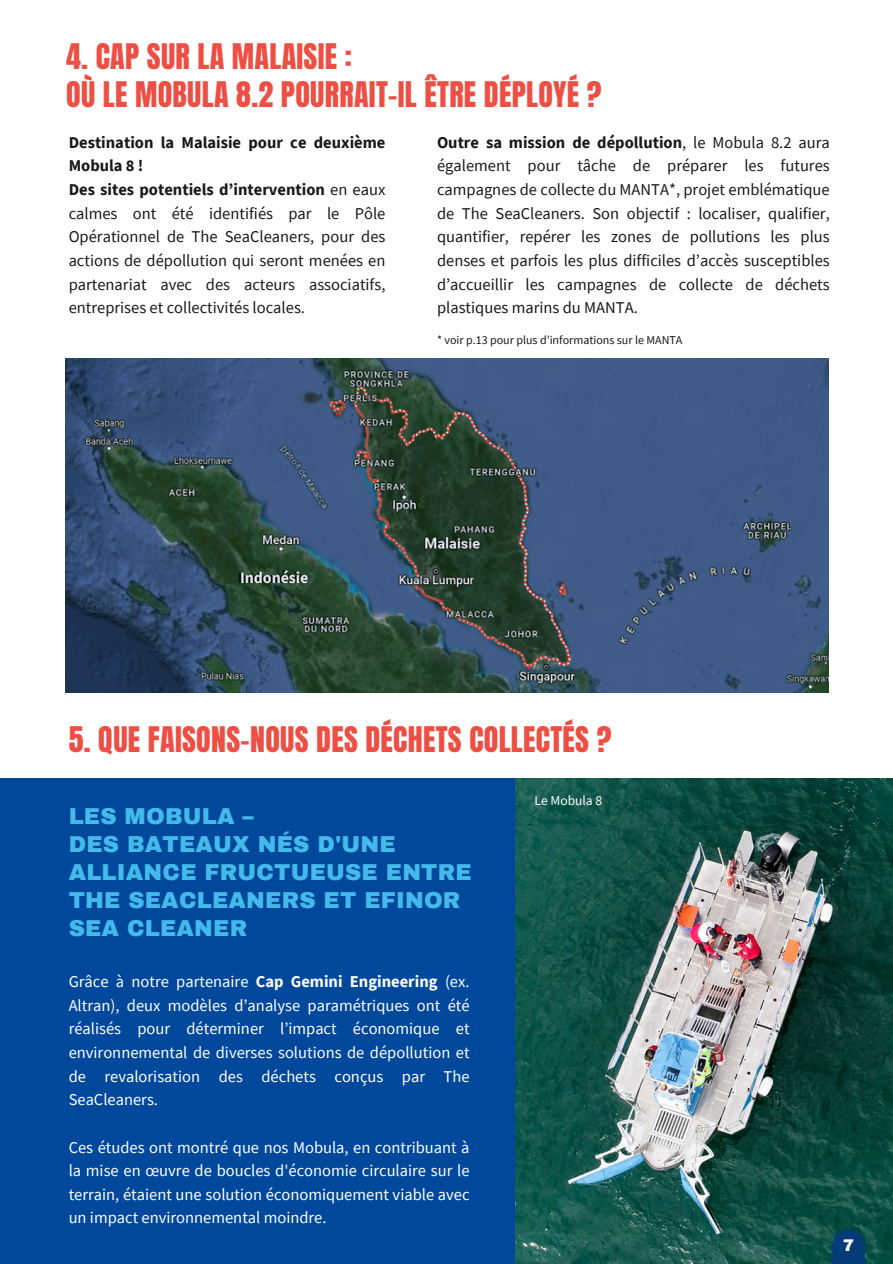
<style>
.page{position:relative;width:893px;height:1264px;background:#fff}
.page>*{position:absolute;margin:0;border:0;box-sizing:border-box;transform-origin:0 0}
.t1{font:30px/38.2px "Anton";letter-spacing:.01em;color:#ed4f45}
.t2{font:900 22.5px/28.2px "Archivo";letter-spacing:.01em;color:#44baeb}
.t3{font:16.5px/23.7px "Source Sans Pro";color:#191919}
.t4{font:16.5px/23.7px "Source Sans Pro";color:#fff;text-align:justify}
.t5{font:900 16.5px "Archivo";color:#fff}
.t6{font:700 15.75px "Source Sans Pro";color:#e3e9ee}
.t7{font:13.5px "Source Sans Pro";color:#fff}
.t8{font:12px "Source Sans Pro";color:#191919}
.s1{font-weight:700}
</style>
<div class="page">
<div style="left:0;top:778px;width:892px;height:485px;background:#00489b"></div>
<img style="left:515px;top:778px;width:377px;height:485px">
<svg style="left:832px;top:1229px;width:33px;height:34px"></svg>
<img style="left:66px;top:358px;width:761px;height:334px">
<p class="t1" style="left:66px;top:38px;width:537px">4. CAP SUR LA MALAISIE :<br>OÙ LE MOBULA 8.2 POURRAIT-IL ÊTRE DÉPLOYÉ ?</p>
<h1 class="t3" style="left:69px;top:130px;width:318px"><span class="s1">Destination la Malaisie pour ce deuxième Mobula 8 !<br>Des sites potentiels d’intervention</span> en eaux calmes ont été identifiés par le Pôle Opérationnel de The SeaCleaners, pour des actions de dépollution qui seront menées en partenariat avec des acteurs associatifs, entreprises et collectivités locales.</h1>
<h2 class="t3" style="left:437px;top:130px;width:394px;text-align:justify"><span class="s1">Outre sa mission de dépollution</span>, le Mobula 8.2 aura également pour tâche de préparer les futures campagnes de collecte du MANTA*, projet emblématique de The SeaCleaners. Son objectif : localiser, qualifier, quantifier, repérer les zones de pollutions les plus denses et parfois les plus difficiles d’accès susceptibles d’accueillir les campagnes de collecte de déchets plastiques marins du MANTA.</h2>
<h4 class="t8" style="left:437px;top:332px;width:247px">* voir p.13 pour plus d’informations sur le MANTA</h4>
<h5 class="t6" style="left:240px;top:567px;width:70px">Indonésie</h5>
<h4 class="t1" style="left:69px;top:720px;width:544px">5. QUE FAISONS-NOUS DES DÉCHETS COLLECTÉS ?</h4>
<p class="t2" style="left:69px;top:802px;width:404px">LES MOBULA –<br>DES BATEAUX NÉS D'UNE<br>ALLIANCE FRUCTUEUSE ENTRE<br>THE SEACLEANERS ET EFINOR<br>SEA CLEANER</p>
<h1 class="t4" style="left:69px;top:969px;width:402px">Grâce à notre partenaire <span class="s1">Cap Gemini Engineering</span> (ex.<br>Altran), deux modèles d’analyse paramétriques ont été réalisés pour déterminer l’impact économique et environnemental de diverses solutions de dépollution et de revalorisation des déchets conçus par The SeaCleaners.</h1>
<h4 class="t4" style="left:69px;top:1134px;width:402px">Ces études ont montré que nos Mobula, en contribuant à la mise en œuvre de boucles d'économie circulaire sur le terrain, étaient une solution économiquement viable avec un impact environnemental moindre.</h4>
<p class="t7" style="left:534px;top:792px;width:69px">Le Mobula 8</p>
<h3 class="t5" style="left:843px;top:1236px;width:13px">7</h3>
</div>
